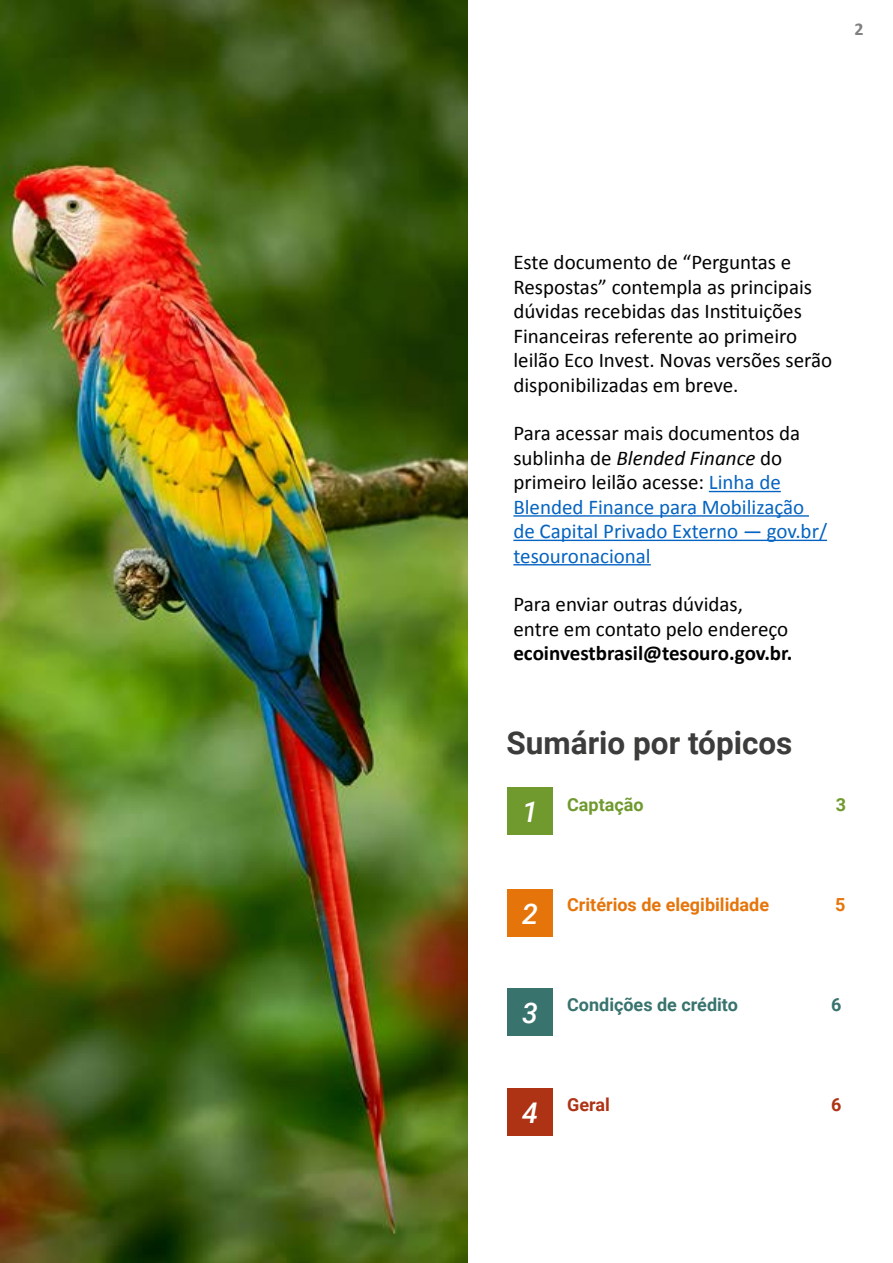
<style>
.page{position:relative;width:893px;height:1263px;background:#fff}
.page>*{position:absolute;margin:0;border:0;box-sizing:border-box;transform-origin:0 0}
.t1{font:700 31.5px "Roboto";color:#3c3c3b}
.t2{font:italic 500 28.5px "Roboto";color:#fff}
.t3{font:21px/24.5px "Calibri";color:#020203}
.t4{font:21px/24.5px "Calibri";color:#0563c1}
.t5{font:700 21px "Calibri";color:#020203}
.t6{font:700 18px "Roboto";color:#e5750a}
.t7{font:700 18px "Roboto";color:#38736e}
.t8{font:700 18px "Roboto";color:#70992e}
.t9{font:700 18px "Roboto";color:#ad3314}
.t10{font:700 18px "Calibri";color:#818081}
.s1{color:#020203}
.s2{font-style:italic;color:#020203}
.s3{font-weight:500;font-style:italic;font-size:28.5px;color:#fff}
</style>
<div class="page">
<img style="left:0;top:0;width:468px;height:1263px">
<hr style="left:709px;top:491px;width:72px;height:1px;background:#0563c1">
<hr style="left:513px;top:515px;width:296px;height:2px;background:#0563c1">
<hr style="left:513px;top:540px;width:314px;height:1px;background:#0563c1">
<hr style="left:513px;top:564px;width:138px;height:1px;background:#0563c1">
<div style="left:507px;top:1088px;width:46px;height:48px;background:#ad3314"></div>
<div style="left:507px;top:988px;width:46px;height:47px;background:#38736e"></div>
<div style="left:507px;top:889px;width:46px;height:47px;background:#e5750a"></div>
<div style="left:507px;top:787px;width:46px;height:48px;background:#70992e"></div>
<p class="t10" style="left:855px;top:16px;width:11px">2</p>
<p class="t3" style="left:513px;top:250px;width:320px">Este documento de “Perguntas e Respostas” contempla as principais dúvidas recebidas das Instituições Financeiras referente ao primeiro leilão Eco Invest. Novas versões serão disponibilizadas em breve.</p>
<p class="t4" style="left:513px;top:421px;width:315px"><span class="s1">Para acessar mais documentos da sublinha de</span> <span class="s2">Blended Finance</span> <span class="s1">do primeiro leilão acesse:</span> Linha de<br>Blended Finance para Mobilização de Capital Privado Externo — gov.br/ tesouronacional</p>
<p class="t3" style="left:513px;top:592px;width:276px">Para enviar outras dúvidas, entre em contato pelo endereço</p>
<p class="t5" style="left:513px;top:638px;width:281px">ecoinvestbrasil@tesouro.gov.br.</p>
<h1 class="t1" style="left:506px;top:721px;width:287px">Sumário por tópicos</h1>
<p class="t8" style="left:522px;top:792px;width:123px"><span class="s3">1</span> Captação</p>
<p class="t8" style="left:836px;top:792px;width:12px">3</p>
<h2 class="t2" style="left:522px;top:893px;width:17px">2</h2>
<p class="t6" style="left:567px;top:892px;width:203px">Critérios de elegibilidade</p>
<p class="t6" style="left:835px;top:892px;width:12px">5</p>
<h2 class="t2" style="left:522px;top:992px;width:17px">3</h2>
<p class="t7" style="left:567px;top:992px;width:172px">Condições de crédito</p>
<p class="t7" style="left:831px;top:992px;width:12px">6</p>
<h2 class="t2" style="left:522px;top:1093px;width:17px">4</h2>
<p class="t9" style="left:567px;top:1092px;width:44px">Geral</p>
<p class="t9" style="left:831px;top:1092px;width:12px">6</p>
</div>
